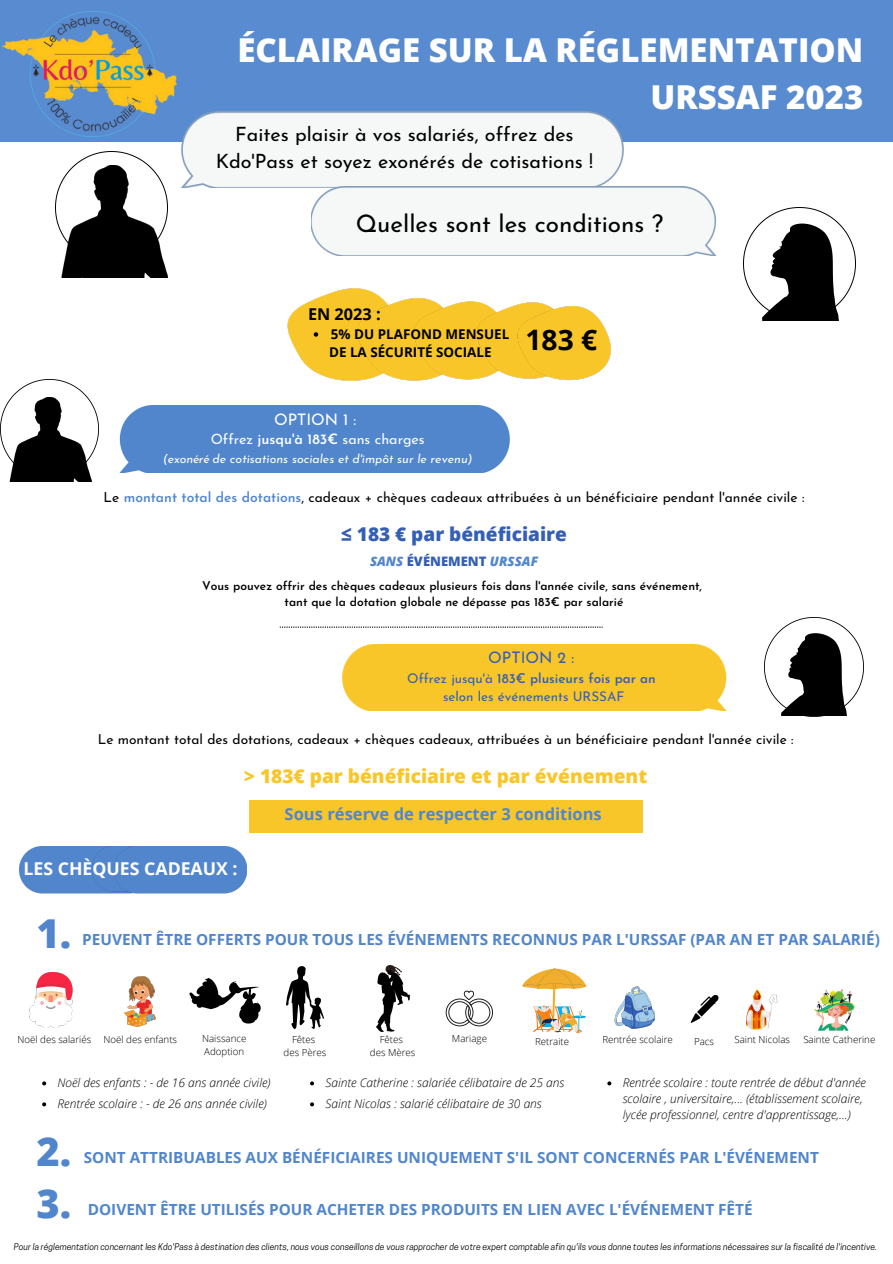
<style>
.page{position:relative;width:893px;height:1264px;background:#fff}
.page>*{position:absolute;margin:0;border:0;box-sizing:border-box;transform-origin:0 0}
.t1{font:800 39.9px "Open Sans";color:#5186cd}
.t2{font:800 33px/46px "Open Sans";color:#fff;text-align:right}
.t3{font:24.15px "Josefin Sans";color:#000}
.t4{font:19.65px/27px "Josefin Sans";color:#000;text-align:center}
.t5{font:800 19.05px "Open Sans";color:#f9c62a}
.t6{font:800 19.05px "Open Sans";color:#355fb5}
.t7{font:700 17.7px "Open Sans";color:#fff}
.t8{font:700 16.5px "Open Sans";color:#5186cd}
.t9{font:700 16.35px "Open Sans";color:#010101}
.t10{font:15.9px "Josefin Sans";color:#fff}
.t11{font:15.9px "Josefin Sans";color:#355fb5}
.t12{font:700 15.3px "Open Sans";color:#5186cd}
.t13{font:14.25px "Josefin Sans";color:#fff}
.t14{font:13.8px "Josefin Sans";color:#000}
.t15{font:13.65px "Josefin Sans";color:#000}
.t16{font:700 13.5px "Open Sans";color:#010101}
.t17{font:13.35px/17.9px "Josefin Sans";color:#355fb5;text-align:center}
.t18{font:italic 800 13.05px "Open Sans";color:#5186cd}
.t19{font:italic 12.3px "Josefin Sans";color:#fff}
.t20{font:italic 300 12px/16px "Open Sans";color:#000}
.t21{font:600 12px/16.8px "Josefin Sans";color:#000;text-align:center}
.t22{font:300 9.75px/12.9px "Open Sans";color:#000;text-align:center}
.t23{font:italic 8.7px "Cooper Hewitt";color:#000}
.s1{font-weight:600}
.s2{font-weight:600;color:#5186cd}
.s3{font-style:normal;color:#355fb5}
</style>
<div class="page">
<div style="left:0;top:0;width:892px;height:142px;background:#588bcf"></div>
<img style="left:2px;top:11px;width:175px;height:125px">
<div style="left:61px;top:263px;width:106px;height:15px;background:#000"></div>
<img style="left:9px;top:478px;width:82px;height:4px">
<div style="left:181px;top:112px;width:442px;height:75px;background:#f6f7f7"></div>
<div style="left:311px;top:187px;width:406px;height:68px;background:#f6f7f7"></div>
<div style="left:119px;top:406px;width:390px;height:66px;background:#5186cd"></div>
<div style="left:342px;top:645px;width:385px;height:65px;background:#f9c62a"></div>
<div style="left:249px;top:800px;width:393px;height:32px;background:#f9c62a"></div>
<img style="left:287px;top:288px;width:75px;height:93px">
<img style="left:348px;top:289px;width:58px;height:92px">
<img style="left:406px;top:298px;width:62px;height:83px">
<img style="left:468px;top:301px;width:41px;height:79px">
<svg style="left:313px;top:332px;width:5px;height:5px"></svg>
<div style="left:20px;top:846px;width:95px;height:47px;background:#5186cd"></div>
<img style="left:92px;top:846px;width:23px;height:45px">
<div style="left:115px;top:846px;width:131px;height:47px;background:#5186cd"></div>
<img style="left:614px;top:986px;width:41px;height:42px">
<img style="left:287px;top:966px;width:37px;height:62px">
<img style="left:376px;top:965px;width:33px;height:66px">
<svg style="left:445px;top:990px;width:48px;height:36px"></svg>
<img style="left:746px;top:989px;width:31px;height:41px">
<img style="left:814px;top:989px;width:41px;height:41px">
<img style="left:189px;top:978px;width:71px;height:46px">
<img style="left:691px;top:995px;width:27px;height:27px">
<img style="left:124px;top:976px;width:32px;height:50px">
<img style="left:29px;top:972px;width:44px;height:55px">
<img style="left:743px;top:207px;width:112px;height:113px">
<img style="left:55px;top:151px;width:113px;height:112px">
<img style="left:0;top:379px;width:99px;height:99px">
<img style="left:764px;top:617px;width:99px;height:99px">
<svg style="left:280px;top:626px;width:322px;height:1px"></svg>
<img style="left:509px;top:302px;width:102px;height:78px">
<svg style="left:522px;top:968px;width:64px;height:65px"></svg>
<svg style="left:42px;top:1081px;width:4px;height:4px"></svg>
<svg style="left:310px;top:1081px;width:4px;height:4px"></svg>
<svg style="left:607px;top:1081px;width:4px;height:4px"></svg>
<svg style="left:310px;top:1102px;width:4px;height:4px"></svg>
<svg style="left:42px;top:1102px;width:4px;height:4px"></svg>
<h2 class="t2" style="left:237px;top:27px;width:627px">ÉCLAIRAGE SUR LA RÉGLEMENTATION<br>URSSAF 2023</h2>
<h3 class="t4" style="left:216px;top:122px;width:379px">Faites plaisir à vos salariés, offrez des<br>Kdo'Pass et soyez exonérés de cotisations !</h3>
<h3 class="t3" style="left:356px;top:214px;width:309px">Quelles sont les conditions ?</h3>
<h3 class="t9" style="left:308px;top:302px;width:74px">EN 2023 :</h3>
<p class="t16" style="left:329px;top:342px;width:270px">DE LA SÉCURITÉ SOCIALE <sup>183</sup> <sup>€</sup></p>
<p class="t16" style="left:331px;top:324px;width:180px">5% DU PLAFOND MENSUEL</p>
<h3 class="t10" style="left:274px;top:413px;width:84px">OPTION 1 :</h3>
<p class="t13" style="left:211px;top:433px;width:215px">Offrez <span class="s1">jusqu'à 183€</span> sans charges</p>
<p class="t19" style="left:163px;top:453px;width:311px">(exonéré de cotisations sociales et d'impôt sur le revenu)</p>
<p class="t14" style="left:104px;top:491px;width:702px">Le <span class="s2">montant total des dotations</span>, cadeaux + chèques cadeaux attribuées à un bénéficiaire pendant l'année civile :</p>
<h3 class="t6" style="left:341px;top:520px;width:227px">≤ 183 € par bénéficiaire</h3>
<p class="t18" style="left:370px;top:552px;width:169px">SANS <span class="s3">ÉVÉNEMENT</span> URSSAF</p>
<p class="t21" style="left:202px;top:578px;width:501px">Vous pouvez offrir des chèques cadeaux plusieurs fois dans l'année civile, sans événement, tant que la dotation globale ne dépasse pas 183€ par salarié</p>
<h3 class="t11" style="left:488px;top:651px;width:87px">OPTION 2 :</h3>
<p class="t17" style="left:407px;top:670px;width:250px">Offrez jusqu'à <span class="s1">183€ plusieurs fois par an </span>selon les événements URSSAF</p>
<p class="t15" style="left:98px;top:734px;width:697px">Le montant total des dotations, cadeaux + chèques cadeaux, attribuées à un bénéficiaire pendant l'année civile :</p>
<h3 class="t5" style="left:244px;top:762px;width:404px">&gt; 183€ par bénéficiaire et par événement</h3>
<h3 class="t8" style="left:284px;top:802px;width:319px">Sous réserve de respecter 3 conditions</h3>
<h3 class="t7" style="left:24px;top:856px;width:215px">LES CHÈQUES CADEAUX :</h3>
<h1 class="t1" style="left:36px;top:905px;width:36px">1.</h1>
<p class="t12" style="left:82px;top:928px;width:799px">PEUVENT ÊTRE OFFERTS POUR TOUS LES ÉVÉNEMENTS RECONNUS PAR L'URSSAF (PAR AN ET PAR SALARIÉ)</p>
<p class="t22" style="left:17px;top:1033px;width:75px">Noël des salariés</p>
<p class="t22" style="left:202px;top:1031px;width:46px;text-align:left">Naissance<br>Adoption</p>
<p class="t22" style="left:283px;top:1033px;width:44px">Fêtes<br>des Pères</p>
<p class="t22" style="left:370px;top:1033px;width:47px">Fêtes<br>des Mères</p>
<p class="t22" style="left:452px;top:1031px;width:37px">Mariage</p>
<p class="t22" style="left:103px;top:1033px;width:75px">Noël des enfants</p>
<p class="t22" style="left:535px;top:1034px;width:36px">Retraite</p>
<p class="t22" style="left:602px;top:1033px;width:72px">Rentrée scolaire</p>
<p class="t22" style="left:694px;top:1034px;width:21px">Pacs</p>
<p class="t22" style="left:734px;top:1033px;width:57px">Saint Nicolas</p>
<p class="t22" style="left:803px;top:1033px;width:73px">Sainte Catherine</p>
<p class="t20" style="left:58px;top:1074px;width:214px">Noël des enfants : - de 16 ans année civile)</p>
<p class="t20" style="left:325px;top:1074px;width:240px">Sainte Catherine : salariée célibataire de 25 ans</p>
<p class="t20" style="left:622px;top:1074px;width:245px">Rentrée scolaire : toute rentrée de début d'année scolaire , universitaire,... (établissement scolaire, lycée professionnel, centre d'apprentissage,...)</p>
<p class="t20" style="left:58px;top:1095px;width:211px">Rentrée scolaire : - de 26 ans année civile)</p>
<p class="t20" style="left:325px;top:1095px;width:218px">Saint Nicolas : salarié célibataire de 30 ans</p>
<h1 class="t1" style="left:36px;top:1123px;width:36px">2.</h1>
<p class="t12" style="left:84px;top:1146px;width:736px">SONT ATTRIBUABLES AUX BÉNÉFICIAIRES UNIQUEMENT S'IL SONT CONCERNÉS PAR L'ÉVÉNEMENT</p>
<h1 class="t1" style="left:36px;top:1175px;width:36px">3.</h1>
<p class="t12" style="left:88px;top:1198px;width:666px">DOIVENT ÊTRE UTILISÉS POUR ACHETER DES PRODUITS EN LIEN AVEC L'ÉVÉNEMENT FÊTÉ</p>
<p class="t23" style="left:14px;top:1243px;width:864px">Pour la réglementation concernant les Kdo'Pass à destination des clients, nous vous conseillons de vous rapprocher de votre expert comptable afin qu'ils vous donne toutes les informations nécessaires sur la fiscalité de l'incentive.</p>
</div>
